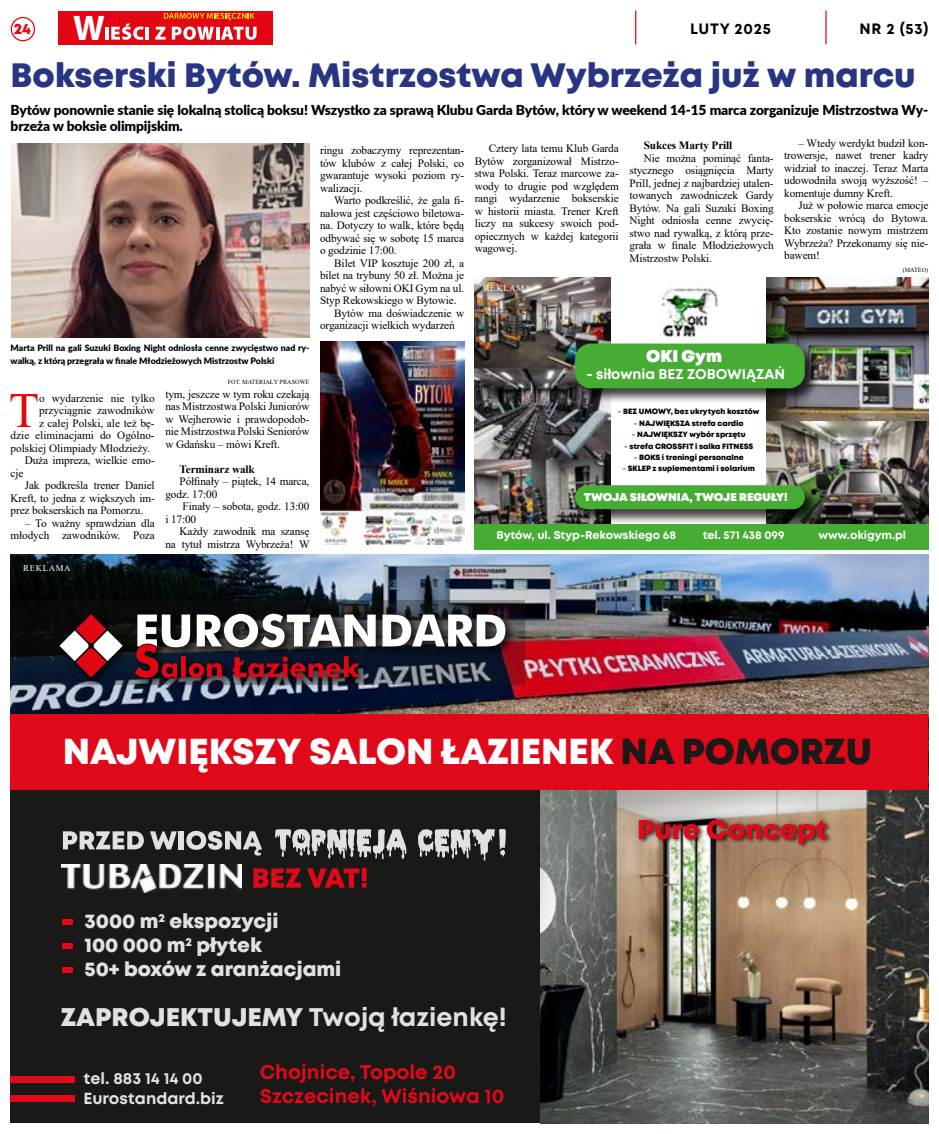
<style>
.page{position:relative;width:939px;height:1134px;background:#fff}
.page>*{position:absolute;margin:0;border:0;box-sizing:border-box;transform-origin:0 0}
.t1{font:49px "Times New Roman";color:#e30512}
.t2{font:800 36px "Mont";color:#fff}
.t3{font:700 35.75px "Myriad Pro";color:#fff}
.t4{font:800 33.75px "Mont";color:#283583}
.t5{font:800 27px "Mont";color:#e00919}
.t6{font:800 25.5px "Mont";color:#e1e1e0}
.t7{font:800 20px "Mont";color:#e1e1e0}
.t8{font:700 19.88px/23.9px "Mont";color:#e00919}
.t9{font:900 16.88px "Mont";color:#fff}
.t10{font:700 16.12px/19.4px "Mont";color:#e1e1e0}
.t11{font:700 15px "Mont";letter-spacing:.05em;color:#000}
.t12{font:800 15px "Mont";color:#e30512}
.t13{font:700 14.12px "Mont";color:#fff}
.t14{font:800 13.75px/16.5px "Lato";letter-spacing:-.01em;color:#000}
.t15{font:11.25px/12.5px "Times New Roman";letter-spacing:-.01em;color:#000;text-align:justify}
.t16{font:700 11.25px "Mont";color:#fff}
.t17{font:700 11.25px "Times New Roman";letter-spacing:-.01em;color:#000}
.t18{font:900 11.25px "Mont";color:#fff}
.t19{font:800 8.75px/12.5px "Lato";color:#000}
.t20{font:8.75px "Times New Roman";letter-spacing:.08em;color:#fff}
.t21{font:800 7.62px "Mont";color:#000}
.t22{font:6.25px "Times New Roman";color:#000}
.s1{color:#46ac34}
.s2{color:#1a1a18}
.s3{font-weight:700}
</style>
<div class="page">
<div style="left:58px;top:11px;width:215px;height:33px;background:#e30512"></div>
<svg style="left:105px;top:24px;width:44px;height:16px"></svg>
<svg style="left:155px;top:27px;width:11px;height:13px"></svg>
<svg style="left:172px;top:26px;width:85px;height:14px"></svg>
<svg style="left:164px;top:13px;width:91px;height:7px"></svg>
<hr style="left:635px;top:11px;width:1px;height:33px;background:#e30512">
<hr style="left:825px;top:11px;width:2px;height:33px;background:#e30512">
<div style="left:11px;top:17px;width:24px;height:24px;border:1px solid #e30512;border-radius:50%"></div>
<img style="left:11px;top:144px;width:298px;height:194px">
<div style="left:11px;top:756px;width:917px;height:367px;background:#191a18"></div>
<img style="left:11px;top:555px;width:917px;height:160px">
<svg style="left:11px;top:600px;width:513px;height:84px;fill:#090c0e"></svg>
<img style="left:540px;top:790px;width:388px;height:333px">
<img style="left:51px;top:606px;width:469px;height:87px">
<svg style="left:135px;top:614px;width:370px;height:64px"></svg>
<svg style="left:59px;top:614px;width:64px;height:63px"></svg>
<svg style="left:63px;top:831px;width:81px;height:18px"></svg>
<svg style="left:150px;top:831px;width:27px;height:18px"></svg>
<div style="left:179px;top:831px;width:5px;height:18px;background:#e1e1e0"></div>
<svg style="left:186px;top:831px;width:76px;height:25px"></svg>
<svg style="left:275px;top:829px;width:131px;height:30px"></svg>
<svg style="left:418px;top:829px;width:88px;height:32px"></svg>
<svg style="left:253px;top:868px;width:48px;height:20px"></svg>
<svg style="left:307px;top:868px;width:60px;height:20px"></svg>
<div style="left:11px;top:715px;width:917px;height:75px;background:#e00919"></div>
<div style="left:62px;top:919px;width:11px;height:6px;background:#e00919"></div>
<div style="left:62px;top:944px;width:11px;height:5px;background:#e00919"></div>
<div style="left:62px;top:967px;width:11px;height:6px;background:#e00919"></div>
<div style="left:11px;top:1076px;width:64px;height:6px;background:#e00919"></div>
<div style="left:11px;top:1095px;width:64px;height:7px;background:#e00919"></div>
<img style="left:62px;top:865px;width:179px;height:28px">
<img style="left:633px;top:812px;width:203px;height:45px">
<img style="left:320px;top:341px;width:144px;height:203px">
<img style="left:660px;top:281px;width:58px;height:58px">
<img style="left:767px;top:278px;width:162px;height:246px">
<img style="left:475px;top:278px;width:135px;height:246px">
<img style="left:571px;top:340px;width:252px;height:67px">
<div style="left:575px;top:344px;width:230px;height:44px;background:#46ac34;border-radius:16px"></div>
<img style="left:571px;top:481px;width:252px;height:43px">
<div style="left:575px;top:485px;width:230px;height:24px;background:#46ac34;border-radius:12px"></div>
<div style="left:475px;top:524px;width:454px;height:25px;background:#46ac34"></div>
<h3 class="t12" style="left:14px;top:19px;width:19px">24</h3>
<h3 class="t3" style="left:73px;top:4px;width:33px">W</h3>
<h3 class="t11" style="left:690px;top:19px;width:82px">LUTY 2025</h3>
<h3 class="t11" style="left:859px;top:19px;width:71px">NR 2 (53)</h3>
<h3 class="t4" style="left:11px;top:53px;width:907px">Bokserski Bytów. Mistrzostwa Wybrzeża już w marcu</h3>
<p class="t14" style="left:11px;top:101px;width:919px">Bytów ponownie stanie się lokalną stolicą boksu! Wszystko za sprawą Klubu Garda Bytów, który w weekend 14-15 marca zorganizuje Mistrzostwa Wy&shy;brzeża w boksie olimpijskim.</p>
<p class="t19" style="left:11px;top:342px;width:300px">Marta Prill na gali Suzuki Boxing Night odniosła cenne zwycięstwo nad ry&shy;walką, z którą przegrała w finale Młodzieżowych Mistrzostw Polski</p>
<p class="t22" style="left:228px;top:377px;width:83px">FOT. MATERIAŁY PRASOWE</p>
<h1 class="t1" style="left:9px;top:376px;width:31px">T</h1>
<p class="t15" style="left:39px;top:391px;width:117px">o wydarzenie nie tylko</p>
<p class="t15" style="left:39px;top:404px;width:117px">przyciągnie zawodników</p>
<p class="t15" style="left:39px;top:416px;width:117px">z całej Polski, ale też bę-</p>
<p class="t15" style="left:11px;top:429px;width:146px">dzie eliminacjami do Ogólno-</p>
<p class="t15" style="left:11px;top:441px;width:141px">polskiej Olimpiady Młodzieży.</p>
<p class="t15" style="left:25px;top:454px;width:131px">Duża impreza, wielkie emo-</p>
<p class="t15" style="left:11px;top:466px;width:14px">cje</p>
<p class="t15" style="left:25px;top:479px;width:131px">Jak podkreśla trener Daniel</p>
<p class="t15" style="left:11px;top:491px;width:146px">Kreft, to jedna z większych im-</p>
<p class="t15" style="left:11px;top:504px;width:134px">prez bokserskich na Pomorzu.</p>
<p class="t15" style="left:11px;top:516px;width:146px;text-align:right">– To ważny sprawdzian dla młodych zawodników. Poza</p>
<p class="t20" style="left:23px;top:562px;width:49px">REKLAMA</p>
<p class="t15" style="left:165px;top:387px;width:146px">tym, jeszcze w tym roku czekają nas Mistrzostwa Polski Juniorów w Wejherowie i prawdopodob&shy;nie Mistrzostwa Polski Seniorów w Gdańsku – mówi Kreft.</p>
<p class="t17" style="left:180px;top:461px;width:77px">Terminarz walk</p>
<p class="t15" style="left:165px;top:475px;width:146px;text-indent:14px">Półfinały – piątek, 14 marca, godz. 17:00</p>
<p class="t15" style="left:165px;top:500px;width:146px;text-indent:17px">Finały – sobota, godz. 13:00 i 17:00</p>
<p class="t15" style="left:165px;top:525px;width:146px;text-align:right">Każdy zawodnik ma szansę<br>na tytuł mistrza Wybrzeża! W</p>
<p class="t15" style="left:320px;top:144px;width:146px">ringu zobaczymy reprezentan&shy;tów klubów z całej Polski, co gwarantuje wysoki poziom ry&shy;walizacji.</p>
<p class="t15" style="left:320px;top:194px;width:146px;text-indent:14px">Warto podkreślić, że gala fi&shy;nałowa jest częściowo biletowa&shy;na. Dotyczy to walk, które będą odbywać się w sobotę 15 marca o godzinie 17:00.</p>
<p class="t15" style="left:334px;top:256px;width:131px">Bilet VIP kosztuje 200 zł, a</p>
<p class="t15" style="left:320px;top:269px;width:146px">bilet na trybuny 50 zł. Można je</p>
<p class="t15" style="left:320px;top:281px;width:146px">nabyć w siłowni OKI Gym na ul.</p>
<p class="t15" style="left:320px;top:294px;width:138px">Styp Rekowskiego w Bytowie.</p>
<p class="t15" style="left:334px;top:306px;width:131px">Bytów ma doświadczenie w</p>
<p class="t15" style="left:320px;top:319px;width:136px">organizacji wielkich wydarzeń</p>
<p class="t15" style="left:475px;top:142px;width:146px;text-indent:14px">Cztery lata temu Klub Garda Bytów zorganizował Mistrzo&shy;stwa Polski. Teraz marcowe za&shy;wody to drugie pod względem rangi wydarzenie bokserskie w historii miasta. Trener Kreft liczy na sukcesy swoich pod&shy;opiecznych w każdej kategorii wagowej.</p>
<p class="t20" style="left:484px;top:282px;width:49px">REKLAMA</p>
<p class="t17" style="left:644px;top:137px;width:90px">Sukces Marty Prill</p>
<p class="t15" style="left:630px;top:151px;width:146px;text-indent:14px">Nie można pominąć fanta&shy;stycznego osiągnięcia Marty Prill, jednej z najbardziej utalen&shy;towanych zawodniczek Gardy Bytów. Na gali Suzuki Boxing Night odniosła cenne zwycię&shy;stwo nad rywalką, z którą prze&shy;grała w finale Młodzieżowych Mistrzostw Polski.</p>
<p class="t15" style="left:784px;top:136px;width:146px;text-indent:14px">– Wtedy werdykt budził kon&shy;trowersje, nawet trener kadry widział to inaczej. Teraz Marta udowodniła swoją wyższość! – komentuje dumny Kreft.</p>
<p class="t15" style="left:784px;top:199px;width:146px;text-indent:14px">Już w połowie marca emocje bokserskie wrócą do Bytowa.<br>Kto zostanie nowym mistrzem Wybrzeża? Przekonamy się nie&shy;bawem!</p>
<p class="t22" style="left:903px;top:265px;width:27px">(MATEO)</p>
<h3 class="t9" style="left:646px;top:345px;width:77px">OKI Gym</h3>
<p class="t13" style="left:586px;top:365px;width:200px">- siłownia BEZ ZOBOWIĄZAŃ</p>
<p class="t21" style="left:618px;top:406px;width:143px"><span class="s1">-</span> BEZ UMOWY, bez ukrytych kosztów</p>
<p class="t21" style="left:634px;top:418px;width:111px"><span class="s1">-</span> NAJWIĘKSZA strefa cardio</p>
<p class="t21" style="left:632px;top:429px;width:115px"><span class="s1">-</span> NAJWIĘKSZY wybór sprzętu</p>
<p class="t21" style="left:624px;top:441px;width:131px"><span class="s1">-</span> strefa CROSSFIT i salka FITNESS</p>
<p class="t21" style="left:634px;top:452px;width:111px"><span class="s1">-</span> BOKS i treningi personalne</p>
<p class="t21" style="left:623px;top:464px;width:134px"><span class="s1">-</span> SKLEP z suplementami i solarium</p>
<p class="t18" style="left:584px;top:489px;width:205px">TWOJA SIŁOWNIA, TWOJE REGUŁY!</p>
<p class="t16" style="left:496px;top:528px;width:181px">Bytów, ul. Styp-Rekowskiego 68</p>
<p class="t16" style="left:703px;top:528px;width:83px">tel. 571 438 099</p>
<p class="t16" style="left:818px;top:528px;width:89px">www.okigym.pl</p>
<h2 class="t2" style="left:63px;top:728px;width:811px">NAJWIĘKSZY SALON ŁAZIENEK <span class="s2">NA POMORZU</span></h2>
<h3 class="t7" style="left:62px;top:908px;width:218px">- 3000 m<sup>2</sup> ekspozycji</h3>
<h3 class="t7" style="left:62px;top:932px;width:201px">- 100 000 m<sup>2</sup> płytek</h3>
<h3 class="t7" style="left:62px;top:956px;width:281px">- 50+ boxów z aranżacjami</h3>
<h3 class="t6" style="left:61px;top:1001px;width:447px">ZAPROJEKTUJEMY <span class="s3">Twoją łazienkę!</span></h3>
<h3 class="t10" style="left:84px;top:1069px;width:142px">tel. 883 14 14 00<br>Eurostandard.biz</h3>
<h3 class="t8" style="left:260px;top:1060px;width:246px">Chojnice, Topole 20<br>Szczecinek, Wiśniowa 10</h3>
<h3 class="t5" style="left:637px;top:812px;width:192px">Pure Concept</h3>
</div>
